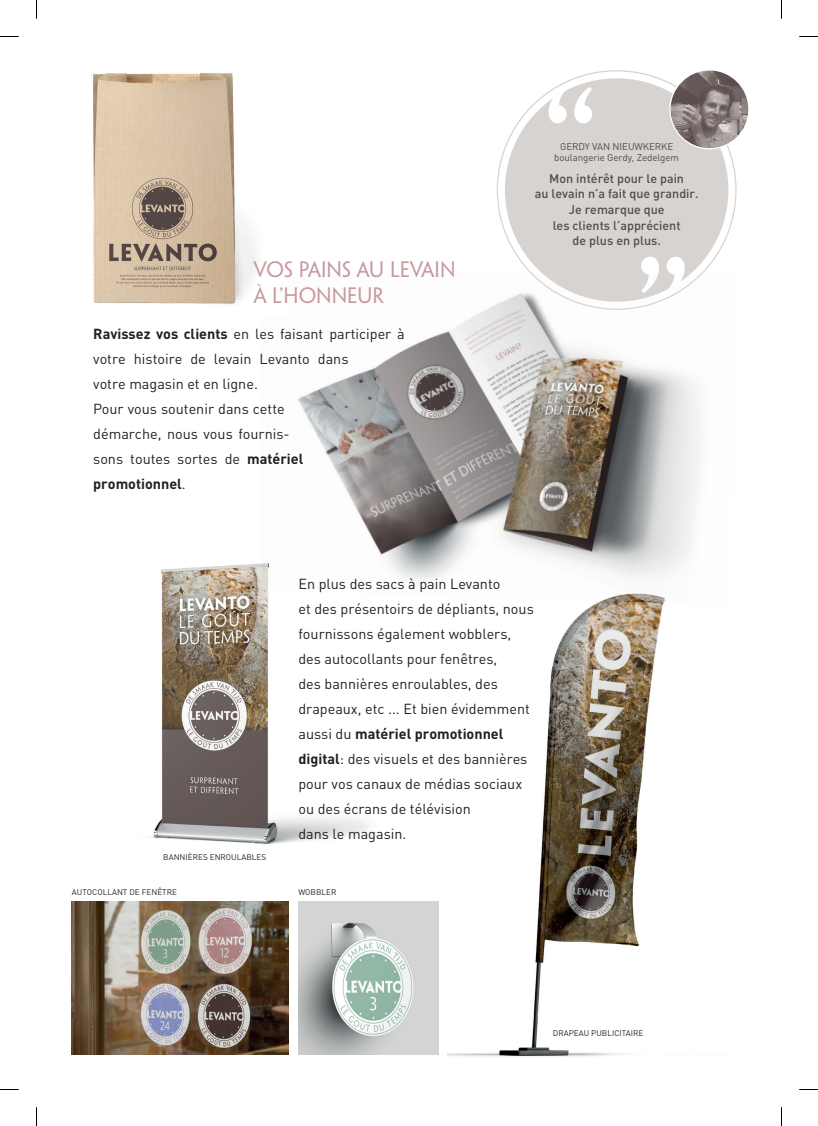
<style>
.page{position:relative;width:818px;height:1126px;background:#fff}
.page>*{position:absolute;margin:0;border:0;box-sizing:border-box;transform-origin:0 0}
.t1{font:20px/26.2px "Penumbra Flare Std";color:#c7989e}
.t2{font:14.38px/25px "DINPLUS";color:#231f20}
.t3{font:500 12.5px/15.6px "DINPLUS";color:#564948;text-align:center}
.t4{font:9.75px/11.8px "DINPLUS";letter-spacing:-.01em;color:#564948;text-align:center}
.t5{font:8.12px "DINPLUS";color:#231f20}
.s1{font-weight:700}
</style>
<div class="page">
<img style="left:298px;top:301px;width:403px;height:280px">
<img style="left:93px;top:73px;width:164px;height:231px">
<img style="left:150px;top:556px;width:244px;height:288px">
<img style="left:447px;top:522px;width:254px;height:535px">
<img style="left:72px;top:901px;width:216px;height:152px">
<svg style="left:504px;top:78px;width:224px;height:224px;fill:#d7d3d1"></svg>
<img style="left:669px;top:70px;width:79px;height:79px;border-radius:39px">
<div style="left:669px;top:69px;width:80px;height:80px;border:1px solid #fff;border-radius:50%"></div>
<img style="left:298px;top:901px;width:140px;height:152px">
<svg style="left:0;top:36px;width:19px;height:1px"></svg>
<svg style="left:799px;top:36px;width:18px;height:1px"></svg>
<svg style="left:0;top:1089px;width:19px;height:1px"></svg>
<svg style="left:799px;top:1089px;width:18px;height:1px"></svg>
<svg style="left:36px;top:0;width:1px;height:19px"></svg>
<svg style="left:36px;top:1107px;width:1px;height:18px"></svg>
<h1 class="t1" style="left:253px;top:256px;width:203px">VOS PAINS AU LEVAIN<br>À L’HONNEUR</h1>
<p class="t2" style="left:93px;top:320px;width:313px"><span class="s1">Ravissez vos clients</span> en les faisant participer à votre histoire de levain Levanto dans<br>votre magasin et en ligne.<br>Pour vous soutenir dans cette<br>démarche, nous vous fournis-<br>sons toutes sortes de <span class="s1">matériel<br>promotionnel</span>.</p>
<p class="t4" style="left:554px;top:140px;width:126px">GERDY VAN NIEUWKERKE boulangerie Gerdy, Zedelgem</p>
<p class="t3" style="left:534px;top:170px;width:165px">Mon intérêt pour le pain<br>au levain n’a fait que grandir.<br>Je remarque que<br>les clients l’apprécient<br>de plus en plus.</p>
<p class="t5" style="left:163px;top:852px;width:104px">BANNIÈRES ENROULABLES</p>
<p class="t2" style="left:298px;top:571px;width:237px">En plus des sacs à pain Levanto<br>et des présentoirs de dépliants, nous fournissons également wobblers, des autocollants pour fenêtres,<br>des bannières enroulables, des drapeaux, etc ... Et bien évidemment aussi du <span class="s1">matériel promotionnel digital</span>: des visuels et des bannières pour vos canaux de médias sociaux ou des écrans de télévision<br>dans le magasin.</p>
<p class="t5" style="left:72px;top:887px;width:106px">AUTOCOLLANT DE FENÊTRE</p>
<p class="t5" style="left:298px;top:887px;width:39px">WOBBLER</p>
<p class="t5" style="left:552px;top:1027px;width:92px">DRAPEAU PUBLICITAIRE</p>
</div>
